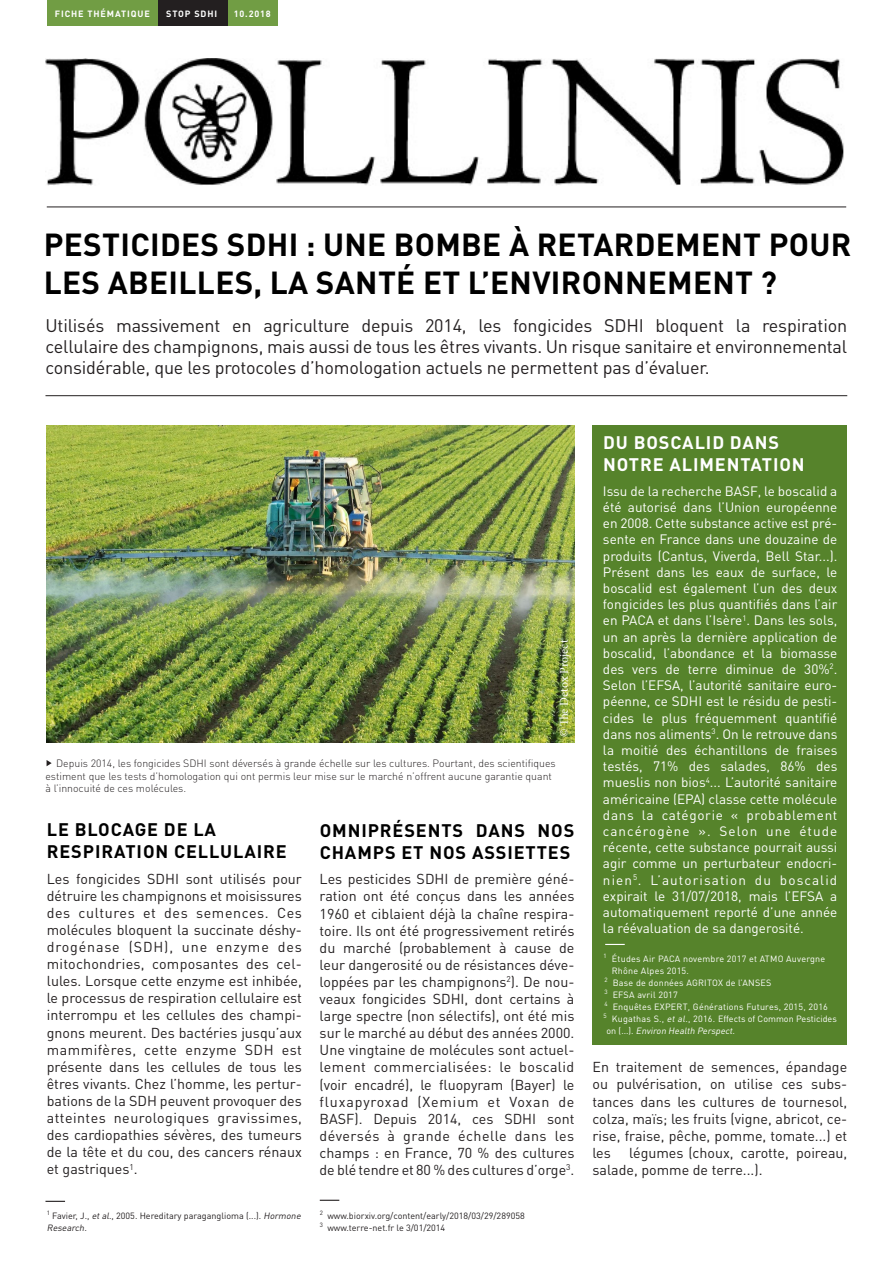
<style>
.page{position:relative;width:893px;height:1263px;background:#fff}
.page>*{position:absolute;margin:0;border:0;box-sizing:border-box;transform-origin:0 0}
.t1{font:700 31.5px/37.8px "DINOT";letter-spacing:.01em;color:#000}
.t2{font:18px/21px "DINOT";letter-spacing:-.01em;color:#231f20;text-align:justify}
.t3{font:700 18px/21.6px "DINOT";letter-spacing:.05em;color:#000}
.t4{font:700 18px/21.6px "DINOT";letter-spacing:.05em;color:#fff}
.t5{font:14.25px/17.1px "DINOT";color:#231f20;text-align:justify}
.t6{font:13.5px/16.2px "DINOT";color:#fff;text-align:justify}
.t7{font:12px "Minion Pro";letter-spacing:-.005em;color:#fff}
.t8{font:300 10.5px/12.6px "DIN Pro";color:#231f20}
.t9{font:9px/12px "DINOT";color:#231f20}
.t10{font:9px "DINOT";letter-spacing:.025em;color:#fff}
.t11{font:9px "DINOT";color:#fff}
.t12{font:italic 9px "DINOT";color:#fff}
.t13{font:700 9px "DINOT";letter-spacing:.1em;color:#fff}
.s1{font-style:italic}
.s2{font-style:normal}
</style>
<div class="page">
<img style="left:45px;top:58px;width:799px;height:128px">
<hr style="left:47px;top:207px;width:799px;height:1px;background:#231f20">
<hr style="left:45px;top:395px;width:802px;height:1px;background:#231f20">
<img style="left:46px;top:425px;width:528px;height:318px">
<div style="left:592px;top:425px;width:255px;height:619px;background:#56832b"></div>
<svg style="left:45px;top:1201px;width:20px;height:1px"></svg>
<svg style="left:320px;top:1200px;width:19px;height:1px"></svg>
<svg style="left:605px;top:944px;width:20px;height:1px"></svg>
<div style="left:47px;top:0;width:111px;height:26px;background:#719d44"></div>
<div style="left:227px;top:0;width:51px;height:26px;background:#719d44"></div>
<div style="left:158px;top:0;width:69px;height:26px;background:#231f20"></div>
<svg style="left:47px;top:760px;width:5px;height:6px"></svg>
<p class="t13" style="left:55px;top:8px;width:97px">FICHE THÉMATIQUE</p>
<p class="t13" style="left:166px;top:8px;width:53px">STOP SDHI</p>
<p class="t13" style="left:234px;top:8px;width:38px">10.2018</p>
<p class="t1" style="left:44px;top:224px;width:809px">PESTICIDES SDHI : UNE BOMBE À RETARDEMENT POUR<br>LES ABEILLES, LA SANTÉ ET L’ENVIRONNEMENT ?</p>
<p class="t2" style="left:45px;top:314px;width:803px">Utilisés massivement en agriculture depuis 2014, les fongicides SDHI bloquent la respiration cellulaire des champignons, mais aussi de tous les êtres vivants. Un risque sanitaire et environnemental considérable, que les protocoles d’homologation actuels ne permettent pas d’évaluer.</p>
<p class="t7" style="left:556px;top:737px;width:99px;rotate:-90deg">© The Detox Project</p>
<p class="t8" style="left:45px;top:756px;width:512px;text-indent:11px">Depuis 2014, les fongicides SDHI sont déversés à grande échelle sur les cultures. Pourtant, des scientifiques estiment que les tests d’homologation qui ont permis leur mise sur le marché n’offrent aucune garantie quant</p>
<p class="t8" style="left:45px;top:782px;width:142px">à l’innocuité de ces molécules.</p>
<p class="t3" style="left:320px;top:819px;width:256px">OMNIPRÉSENTS DANS NOS<br>CHAMPS ET NOS ASSIETTES</p>
<p class="t5" style="left:320px;top:870px;width:256px">Les pesticides SDHI de première géné&shy;ration ont été conçus dans les années 1960 et ciblaient déjà la chaîne respira&shy;toire. Ils ont été progressivement retirés du marché (probablement à cause de leur dangerosité ou de résistances déve&shy;loppées par les champignons<sup>2</sup>). De nou&shy;veaux fongicides SDHI, dont certains à large spectre (non sélectifs), ont été mis sur le marché au début des années 2000.<br>Une vingtaine de molécules sont actuel&shy;lement commercialisées: le boscalid (voir encadré), le fluopyram (Bayer) le fluxapyroxad (Xemium et Voxan de BASF). Depuis 2014, ces SDHI sont déversés à grande échelle dans les champs : en France, 70 % des cultures de blé tendre et 80 % des cultures d’orge<sup>3</sup>.</p>
<p class="t9" style="left:320px;top:1209px;width:207px"><sup>2</sup> www.biorxiv.org/content/early/2018/03/29/289058</p>
<p class="t9" style="left:320px;top:1221px;width:127px"><sup>3</sup> www.terre-net.fr le 3/01/2014</p>
<p class="t3" style="left:47px;top:818px;width:241px">LE BLOCAGE DE LA<br>RESPIRATION CELLULAIRE</p>
<p class="t5" style="left:47px;top:869px;width:257px">Les fongicides SDHI sont utilisés pour détruire les champignons et moisissures des cultures et des semences. Ces molécules bloquent la succinate déshy&shy;drogénase (SDH), une enzyme des mitochondries, composantes des cel&shy;lules. Lorsque cette enzyme est inhibée, le processus de respiration cellulaire est interrompu et les cellules des champi&shy;gnons meurent. Des bactéries jusqu’aux mammifères, cette enzyme SDH est présente dans les cellules de tous les êtres vivants. Chez l’homme, les pertur&shy;bations de la SDH peuvent provoquer des atteintes neurologiques gravissimes, des cardiopathies sévères, des tumeurs de la tête et du cou, des cancers rénaux et gastriques<sup>1</sup>.</p>
<p class="t9" style="left:47px;top:1209px;width:258px"><sup>1</sup> Favier, J., <span class="s1">etal</span>., 2005. Hereditary paraganglioma (...). <span class="s1">Hormone<br>Research.</span></p>
<p class="t4" style="left:603px;top:431px;width:203px">DU BOSCALID DANS<br>NOTRE ALIMENTATION</p>
<p class="t6" style="left:603px;top:482px;width:236px">Issu de la recherche BASF, le boscalid a été autorisé dans l’Union européenne en 2008. Cette substance active est pré&shy;sente en France dans une douzaine de produits (Cantus, Viverda, Bell Star...).<br>Présent dans les eaux de surface, le boscalid est également l’un des deux fongicides les plus quantifiés dans l’air en PACA et dans l’Isère<sup>1</sup>. Dans les sols, un an après la dernière application de boscalid, l’abondance et la biomasse des vers de terre diminue de 30%<sup>2</sup>.<br>Selon l’EFSA, l’autorité sanitaire euro&shy;péenne, ce SDHI est le résidu de pesti&shy;cides le plus fréquemment quantifié dans nos aliments<sup>3</sup>. On le retrouve dans la moitié des échantillons de fraises testés, 71% des salades, 86% des mueslis non bios<sup>4</sup>... L’autorité sanitaire américaine (EPA) classe cette molécule dans la catégorie « probablement cancérogène ». Selon une étude récente, cette substance pourrait aussi agir comme un perturbateur endocri&shy;nien<sup>5</sup>. L’autorisation du boscalid expirait le 31/07/2018, mais l’EFSA a automatiquement reporté d’une année la réévaluation de sa dangerosité.</p>
<p class="t10" style="left:604px;top:952px;width:223px"><sup>1</sup> Études Air PACA novembre 2017 et ATMO Auvergne</p>
<p class="t10" style="left:612px;top:964px;width:79px">Rhône Alpes 2015.</p>
<p class="t10" style="left:604px;top:976px;width:169px"><sup>2</sup> Base de données AGRITOX de l’ANSES</p>
<p class="t10" style="left:604px;top:988px;width:75px"><sup>3</sup> EFSA avril 2017</p>
<p class="t10" style="left:604px;top:1000px;width:225px"><sup>4</sup> Enquêtes EXPERT, Générations Futures, 2015, 2016</p>
<p class="t11" style="left:604px;top:1012px;width:235px"><sup>5</sup> Kugathas S., <span class="s1">et al</span>., 2016. Effects of Common Pesticides</p>
<p class="t12" style="left:606px;top:1024px;width:132px"><span class="s2">o n ( . . . ) .</span> Environ Health Perspect.</p>
<p class="t5" style="left:592px;top:1058px;width:256px">En traitement de semences, épandage ou pulvérisation, on utilise ces subs&shy;tances dans les cultures de tournesol, colza, maïs; les fruits (vigne, abricot, ce&shy;rise, fraise, pêche, pomme, tomate...) et les</p>
<p class="t5" style="left:592px;top:1143px;width:256px;text-indent:37px">légumes (choux, carotte, poireau, salade, pomme de terre...).</p>
</div>
